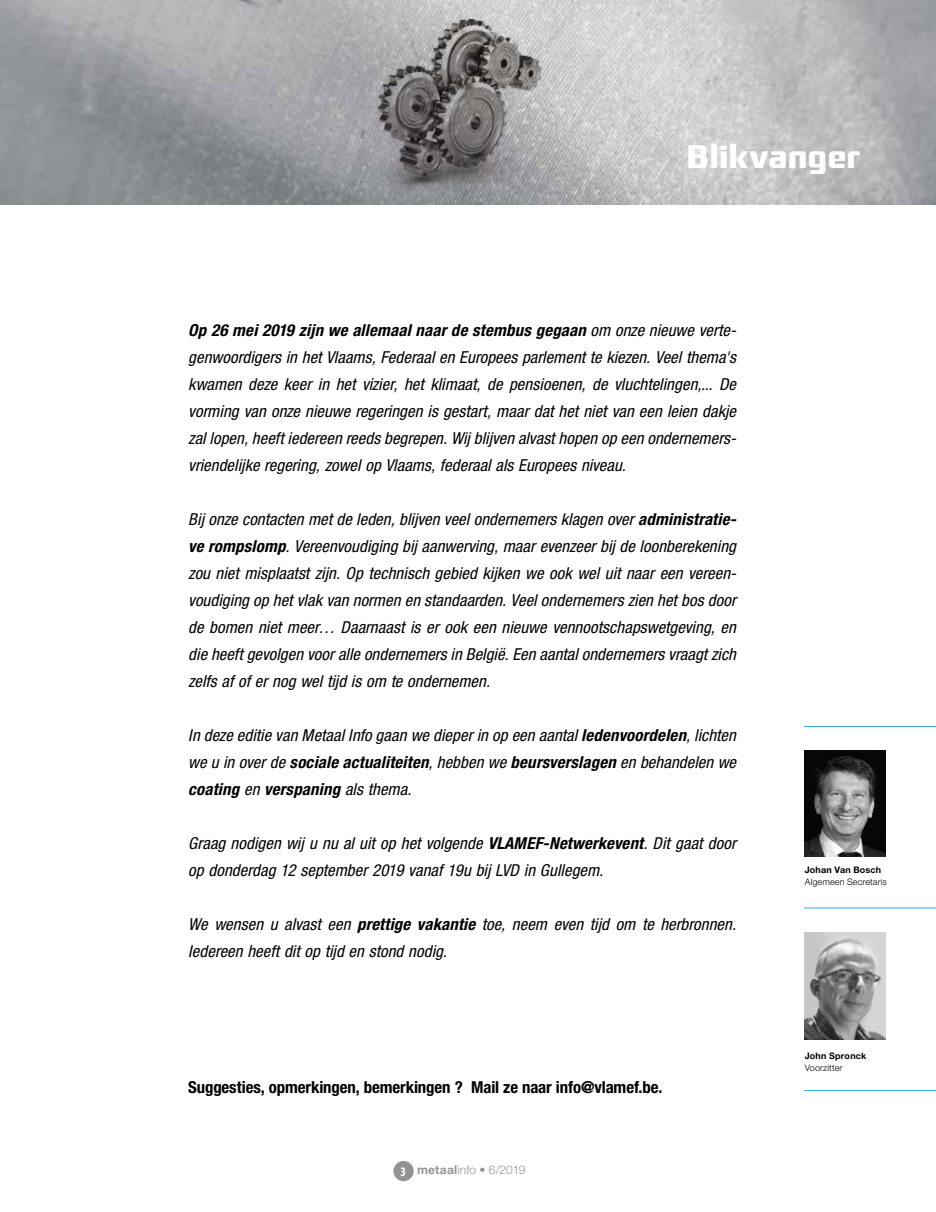
<style>
.page{position:relative;width:936px;height:1212px;background:#fff}
.page>*{position:absolute;margin:0;border:0;box-sizing:border-box;transform-origin:0 0}
.t1{font:500 32.4px "District";color:#fff}
.t2{font:italic condensed 16.5px/27px "Helvetica Neue LT Std";letter-spacing:.005em;color:#000;text-align:justify}
.t3{font:700 condensed 16.5px "Helvetica Neue LT Std";letter-spacing:-.005em;color:#000}
.t4{font:300 12px "Helvetica Neue";color:#939393}
.t5{font:300 9px "Helvetica Neue LT Std";letter-spacing:.015em;color:#000}
.t6{font:700 9px "Helvetica Neue LT Std";letter-spacing:.02em;color:#000}
.s1{font-weight:700}
.s2{font-family:"Myriad Pro";font-weight:700;font-stretch:condensed;font-size:13.05px;color:#fff}
</style>
<div class="page">
<div style="left:393px;top:1161px;width:20px;height:20px;background:#939393;border-radius:50%"></div>
<img style="left:0;top:0;width:935px;height:204px">
<img style="left:359px;top:5px;width:199px;height:188px">
<img style="left:804px;top:750px;width:81px;height:106px">
<img style="left:804px;top:933px;width:81px;height:106px">
<hr style="left:804px;top:907px;width:131px;height:1px;background:#36a7e9">
<hr style="left:804px;top:1090px;width:131px;height:1px;background:#36a7e9">
<hr style="left:804px;top:726px;width:131px;height:1px;background:#36a7e9">
<h1 class="t1" style="left:685px;top:138px;width:175px">Blikvanger</h1>
<p class="t2" style="left:188px;top:317px;width:549px"><span class="s1">Op 26 mei 2019 zijn we allemaal naar de stembus gegaan</span> om onze nieuwe verte&shy;genwoordigers in het Vlaams, Federaal en Europees parlement te kiezen. Veel thema's kwamen deze keer in het vizier, het klimaat, de pensioenen, de vluchtelingen,... De vorming van onze nieuwe regeringen is gestart, maar dat het niet van een leien dakje zal lopen, heeft iedereen reeds begrepen. Wij blijven alvast hopen op een ondernemers&shy;vriendelijke regering, zowel op Vlaams, federaal als Europees niveau.</p>
<p class="t2" style="left:188px;top:506px;width:549px">Bij onze contacten met de leden, blijven veel ondernemers klagen over <span class="s1">administratie&shy;ve rompslomp</span>. Vereenvoudiging bij aanwerving, maar evenzeer bij de loonberekening zou niet misplaatst zijn. Op technisch gebied kijken we ook wel uit naar een vereen&shy;voudiging op het vlak van normen en standaarden. Veel ondernemers zien het bos door de bomen niet meer… Daarnaast is er ook een nieuwe vennootschapswetgeving, en die heeft gevolgen voor alle ondernemers in België. Een aantal ondernemers vraagt zich zelfs af of er nog wel tijd is om te ondernemen.</p>
<p class="t2" style="left:188px;top:722px;width:549px">In deze editie van Metaal Info gaan we dieper in op een aantal <span class="s1">ledenvoordelen</span>, lichten we u in over de <span class="s1">sociale actualiteiten</span>, hebben we <span class="s1">beursverslagen</span> en behandelen we <span class="s1">coating</span> en <span class="s1">verspaning</span> als thema.</p>
<p class="t2" style="left:188px;top:830px;width:549px">Graag nodigen wij u nu al uit op het volgende <span class="s1">VLAMEF-Netwerkevent</span>. Dit gaat door op donderdag 12 september 2019 vanaf 19u bij LVD in Gullegem.</p>
<p class="t2" style="left:188px;top:911px;width:549px">We wensen u alvast een <span class="s1">prettige vakantie</span> toe, neem even tijd om te herbronnen.<br>Iedereen heeft dit op tijd en stond nodig.</p>
<p class="t3" style="left:188px;top:1077px;width:475px">Suggesties, opmerkingen, bemerkingen ? Mail ze naar info@vlamef.be.</p>
<p class="t4" style="left:400px;top:1159px;width:126px"><span class="s2">3</span> <span class="s1">metaal</span>info • 6/2019</p>
<p class="t6" style="left:804px;top:864px;width:78px">Johan Van Bosch</p>
<p class="t5" style="left:804px;top:876px;width:84px">Algemeen Secretaris</p>
<p class="t6" style="left:804px;top:1050px;width:63px">John Spronck</p>
<p class="t5" style="left:804px;top:1062px;width:39px">Voorzitter</p>
</div>
